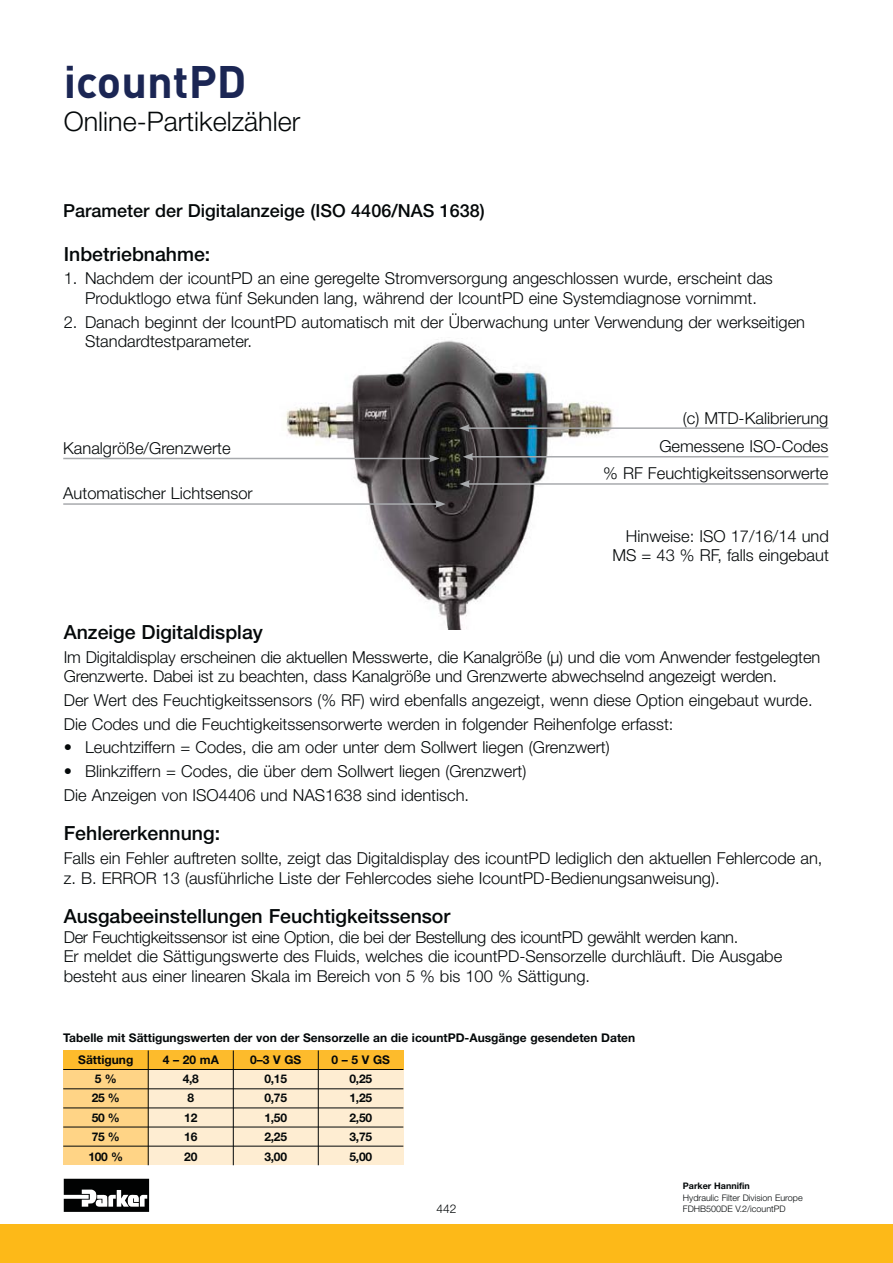
<style>
.page{position:relative;width:893px;height:1263px;background:#fff}
.page>*{position:absolute;margin:0;border:0;box-sizing:border-box;transform-origin:0 0}
.t1{font:700 45px "DINOT";color:#1b2654}
.t2{font:300 27px "Helvetica Neue LT Std";color:#040809}
.t3{font:500 19.5px "Helvetica Neue LT Std";color:#040809}
.t4{font:500 18px "Helvetica Neue LT Std";color:#040809}
.t5{font:300 16.5px/19.5px "Helvetica Neue LT Std";color:#040809}
.t6{font:700 12px/19.5px "Helvetica Neue LT Std";color:#040809;text-align:justify}
.t7{font:300 12px "Helvetica Neue LT Std";color:#040809}
.t8{font:300 9px/11.2px "Helvetica Neue LT Std";color:#040809}
.t9{font:700 9px "Helvetica Neue LT Std";color:#040809}
</style>
<div class="page">
<div style="left:0;top:1224px;width:893px;height:39px;background:#fdb918"></div>
<svg style="left:64px;top:1179px;width:85px;height:33px"></svg>
<img style="left:274px;top:339px;width:339px;height:291px">
<hr style="left:63px;top:458px;width:368px;height:1px;background:#a8aaad">
<svg style="left:429px;top:455px;width:10px;height:7px"></svg>
<hr style="left:63px;top:503px;width:375px;height:2px;background:#a8aaad">
<svg style="left:435px;top:500px;width:11px;height:8px"></svg>
<hr style="left:467px;top:427px;width:361px;height:2px;background:#a8aaad">
<svg style="left:459px;top:424px;width:11px;height:8px"></svg>
<hr style="left:471px;top:456px;width:357px;height:2px;background:#a8aaad">
<svg style="left:463px;top:453px;width:10px;height:8px"></svg>
<hr style="left:468px;top:483px;width:360px;height:2px;background:#a8aaad">
<svg style="left:459px;top:480px;width:11px;height:8px"></svg>
<div style="left:63px;top:1070px;width:340px;height:95px;background:#feedd2"></div>
<div style="left:63px;top:1070px;width:85px;height:95px;background:#ffd486"></div>
<div style="left:63px;top:1051px;width:85px;height:19px;background:#fdbb2c"></div>
<div style="left:148px;top:1051px;width:85px;height:19px;background:#fdbb2c"></div>
<div style="left:233px;top:1051px;width:85px;height:19px;background:#fdbb2c"></div>
<div style="left:318px;top:1051px;width:85px;height:19px;background:#fdbb2c"></div>
<hr style="left:148px;top:1051px;width:1px;height:114px;background:#040809">
<hr style="left:233px;top:1051px;width:1px;height:114px;background:#040809">
<hr style="left:318px;top:1051px;width:1px;height:114px;background:#040809">
<hr style="left:63px;top:1089px;width:340px;height:1px;background:#040809">
<hr style="left:63px;top:1108px;width:340px;height:1px;background:#040809">
<hr style="left:63px;top:1127px;width:340px;height:1px;background:#040809">
<hr style="left:63px;top:1146px;width:340px;height:1px;background:#040809">
<hr style="left:63px;top:1069px;width:340px;height:1px;background:#040809">
<h1 class="t1" style="left:64px;top:57px;width:184px">icountPD</h1>
<h2 class="t2" style="left:64px;top:111px;width:238px">Online-Partikelzähler</h2>
<p class="t4" style="left:63px;top:204px;width:423px">Parameter der Digitalanzeige (ISO 4406/NAS 1638)</p>
<p class="t3" style="left:64px;top:247px;width:148px">Inbetriebnahme:</p>
<p class="t5" style="left:64px;top:270px;width:711px;text-align:center">1. Nachdem der icountPD an eine geregelte Stromversorgung angeschlossen wurde, erscheint das<br>Produktlogo etwa fünf Sekunden lang, während der IcountPD eine Systemdiagnose vornimmt.</p>
<p class="t5" style="left:85px;top:313px;width:721px;text-indent:-21px">2. Danach beginnt der IcountPD automatisch mit der Überwachung unter Verwendung der werkseitigen<br>Standardtestparameter.</p>
<p class="t5" style="left:63px;top:440px;width:169px">Kanalgröße/Grenzwerte</p>
<p class="t5" style="left:63px;top:485px;width:191px">Automatischer Lichtsensor</p>
<p class="t5" style="left:603px;top:405px;width:227px;line-height:27.9px;text-align:right">(c) MTD-Kalibrierung<br>Gemessene ISO-Codes<br>% RF Feuchtigkeitssensorwerte</p>
<p class="t5" style="left:612px;top:527px;width:218px;text-align:right">Hinweise: ISO 17/16/14 und<br>MS = 43 % RF, falls eingebaut</p>
<p class="t3" style="left:64px;top:625px;width:201px">Anzeige Digitaldisplay</p>
<p class="t5" style="left:64px;top:648px;width:758px">Im Digitaldisplay erscheinen die aktuellen Messwerte, die Kanalgröße (μ) und die vom Anwender fest gelegten<br>Grenzwerte. Dabei ist zu beachten, dass Kanalgröße und Grenzwerte abwechselnd angezeigt werden.</p>
<p class="t5" style="left:64px;top:690px;width:750px;line-height:23.7px">Der Wert des Feuchtigkeitssensors (% RF) wird ebenfalls angezeigt, wenn diese Option eingebaut wurde.<br>Die Codes und die Feuchtigkeitssensorwerte werden in folgender Reihenfolge erfasst:</p>
<p class="t5" style="left:64px;top:739px;width:547px">• Leuchtziffern = Codes, die am oder unter dem Sollwert liegen (Grenzwert)</p>
<p class="t5" style="left:64px;top:761px;width:464px;line-height:23.7px">• Blinkziffern = Codes, die über dem Sollwert liegen (Grenzwert)<br>Die Anzeigen von ISO4406 und NAS1638 sind identisch.</p>
<p class="t3" style="left:64px;top:826px;width:158px">Fehlererkennung:</p>
<p class="t5" style="left:64px;top:850px;width:760px">Falls ein Fehler auftreten sollte, zeigt das Digitaldisplay des icountPD lediglich den aktuellen Fehlercode an, z. B. ERROR 13 (ausführliche Liste der Fehlercodes siehe IcountPD-Bedienungsanweisung).</p>
<p class="t3" style="left:64px;top:909px;width:388px">Ausgabeeinstellungen Feuchtigkeitssensor</p>
<p class="t5" style="left:64px;top:928px;width:720px">Der Feuchtigkeitssensor ist eine Option, die bei der Bestellung des icountPD gewählt werden kann.<br>Er meldet die Sättigungswerte des Fluids, welches die icountPD-Sensorzelle durchläuft. Die Ausgabe besteht aus einer linearen Skala im Bereich von 5 % bis 100 % Sättigung.</p>
<p class="t6" style="left:63px;top:1029px;width:573px">Tabelle mit Sättigungswerten der von der Sensorzelle an die icountPD-Ausgänge gesendeten Daten</p>
<p class="t6" style="left:78px;top:1051px;width:57px">Sättigung</p>
<p class="t6" style="left:163px;top:1051px;width:58px">4 – 20 mA</p>
<p class="t6" style="left:250px;top:1051px;width:53px">0–3 V GS</p>
<p class="t6" style="left:332px;top:1051px;width:60px">0 – 5 V GS</p>
<p class="t6" style="left:89px;top:1070px;width:36px;text-align:center">5 %<br>25 %<br>50 %<br>75 %<br>100 %</p>
<p class="t6" style="left:183px;top:1070px;width:18px;text-align:left">4,8<br>8<br>12<br>16<br>20</p>
<p class="t6" style="left:265px;top:1070px;width:24px">0,15<br>0,75<br>1,50<br>2,25<br>3,00</p>
<p class="t6" style="left:350px;top:1070px;width:24px">0,25<br>1,25<br>2,50<br>3,75<br>5,00</p>
<p class="t7" style="left:436px;top:1205px;width:22px">442</p>
<p class="t9" style="left:683px;top:1183px;width:68px">Parker Hannifin</p>
<p class="t8" style="left:683px;top:1192px;width:121px">Hydraulic Filter Division Europe<br>FDHB500DE V.2/icountPD</p>
</div>
